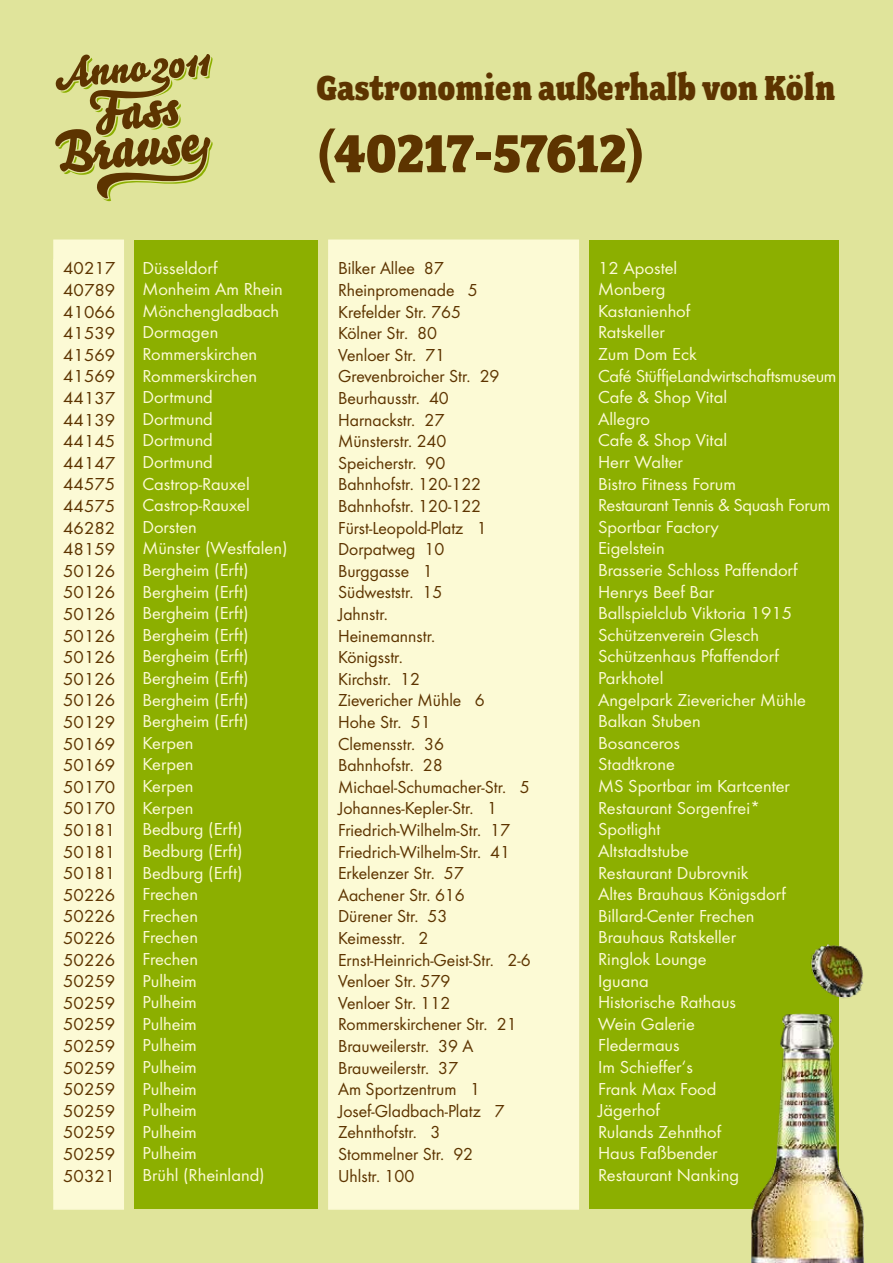
<style>
.page{position:relative;width:893px;height:1263px;background:#e0e49b}
.page>*{position:absolute;margin:0;border:0;box-sizing:border-box;transform-origin:0 0}
.t1{font:900 60px "Fairplex Narrow";color:#5d3400}
.t2{font:900 39px "Fairplex Narrow";color:#5d3400}
.t3{font:18px/21.6px "Futura Boo";color:#fcfad5;scale:1.04 1}
.t4{font:18px/21.6px "Futura Boo";color:#5d3400;scale:1.04 1}
</style>
<div class="page">
<div style="left:53px;top:239px;width:71px;height:971px;background:#fcfad5"></div>
<div style="left:134px;top:240px;width:184px;height:969px;background:#8caf00"></div>
<div style="left:328px;top:239px;width:251px;height:971px;background:#fcfad5;border:2px solid #fcfad5"></div>
<div style="left:590px;top:240px;width:249px;height:969px;background:#8caf00"></div>
<div style="left:329px;top:260px;width:249px;height:929px;background:#fcfad5"></div>
<svg style="left:55px;top:54px;width:158px;height:147px"></svg>
<img style="left:751px;top:944px;width:113px;height:319px">
<div style="left:54px;top:260px;width:69px;height:929px;background:#fcfad5"></div>
<h2 class="t2" style="left:316px;top:65px;width:521px">Gastronomien außerhalb von Köln</h2>
<h1 class="t1" style="left:316px;top:119px;width:331px">(40217-57612)</h1>
<p class="t4" style="left:63px;top:257px;width:51px;text-align:justify">40217<br>40789<br>41066<br>41539<br>41569<br>41569<br>44137<br>44139<br>44145<br>44147<br>44575<br>44575<br>46282<br>48159<br>50126<br>50126<br>50126<br>50126<br>50126<br>50126<br>50126<br>50129<br>50169<br>50169<br>50170<br>50170<br>50181<br>50181<br>50181<br>50226<br>50226<br>50226<br>50226<br>50259<br>50259<br>50259<br>50259<br>50259<br>50259<br>50259<br>50259<br>50259<br>50321</p>
<p class="t3" style="left:142px;top:257px;width:141px">Düsseldorf<br>Monheim Am Rhein<br>Mönchengladbach<br>Dormagen<br>Rommerskirchen<br>Rommerskirchen<br>Dortmund<br>Dortmund<br>Dortmund<br>Dortmund<br>Castrop-Rauxel<br>Castrop-Rauxel<br>Dorsten<br>Münster (Westfalen)<br>Bergheim (Erft)<br>Bergheim (Erft)<br>Bergheim (Erft)<br>Bergheim (Erft)<br>Bergheim (Erft)<br>Bergheim (Erft)<br>Bergheim (Erft)<br>Bergheim (Erft)<br>Kerpen<br>Kerpen<br>Kerpen<br>Kerpen<br>Bedburg (Erft)<br>Bedburg (Erft)<br>Bedburg (Erft)<br>Frechen<br>Frechen<br>Frechen<br>Frechen<br>Pulheim<br>Pulheim<br>Pulheim<br>Pulheim<br>Pulheim<br>Pulheim<br>Pulheim<br>Pulheim<br>Pulheim<br>Brühl (Rheinland)</p>
<p class="t4" style="left:338px;top:257px;width:187px">Bilker Allee 87<br>Rheinpromenade 5<br>Krefelder Str. 765<br>Kölner Str. 80<br>Venloer Str. 71<br>Grevenbroicher Str. 29<br>Beurhausstr. 40<br>Harnackstr. 27<br>Münsterstr. 240<br>Speicherstr. 90<br>Bahnhofstr. 120-122<br>Bahnhofstr. 120-122<br>Fürst-Leopold-Platz 1<br>Dorpatweg 10<br>Burggasse 1<br>Südweststr. 15<br>Jahnstr.<br>Heinemannstr.<br>Königsstr.<br>Kirchstr. 12<br>Zievericher Mühle 6<br>Hohe Str. 51<br>Clemensstr. 36<br>Bahnhofstr. 28<br>Michael-Schumacher-Str. 5<br>Johannes-Kepler-Str. 1<br>Friedrich-Wilhelm-Str. 17<br>Friedrich-Wilhelm-Str. 41<br>Erkelenzer Str. 57<br>Aachener Str. 616<br>Dürener Str. 53<br>Keimesstr. 2<br>Ernst-Heinrich-Geist-Str. 2-6<br>Venloer Str. 579<br>Venloer Str. 112<br>Rommerskirchener Str. 21<br>Brauweilerstr. 39 A<br>Brauweilerstr. 37<br>Am Sportzentrum 1<br>Josef-Gladbach-Platz 7<br>Zehnthofstr. 3<br>Stommelner Str. 92<br>Uhlstr. 100</p>
<p class="t3" style="left:598px;top:257px;width:231px">12 Apostel<br>Monberg<br>Kastanienhof<br>Ratskeller<br>Zum Dom Eck<br>Café StüffjeLandwirtschaftsmuseum<br>Cafe &amp; Shop Vital<br>Allegro<br>Cafe &amp; Shop Vital<br>Herr Walter<br>Bistro Fitness Forum<br>Restaurant Tennis &amp; Squash Forum<br>Sportbar Factory<br>Eigelstein<br>Brasserie Schloss Paffendorf<br>Henrys Beef Bar<br>Ballspielclub Viktoria 1915<br>Schützenverein Glesch<br>Schützenhaus Pfaffendorf<br>Parkhotel<br>Angelpark Zievericher Mühle<br>Balkan Stuben<br>Bosanceros<br>Stadtkrone<br>MS Sportbar im Kartcenter<br>Restaurant Sorgenfrei*<br>Spotlight<br>Altstadtstube<br>Restaurant Dubrovnik<br>Altes Brauhaus Königsdorf<br>Billard-Center Frechen<br>Brauhaus Ratskeller<br>Ringlok Lounge<br>Iguana<br>Historische Rathaus<br>Wein Galerie<br>Fledermaus<br>Im Schieffer‘s<br>Frank Max Food<br>Jägerhof<br>Rulands Zehnthof<br>Haus Faßbender<br>Restaurant Nanking</p>
</div>
